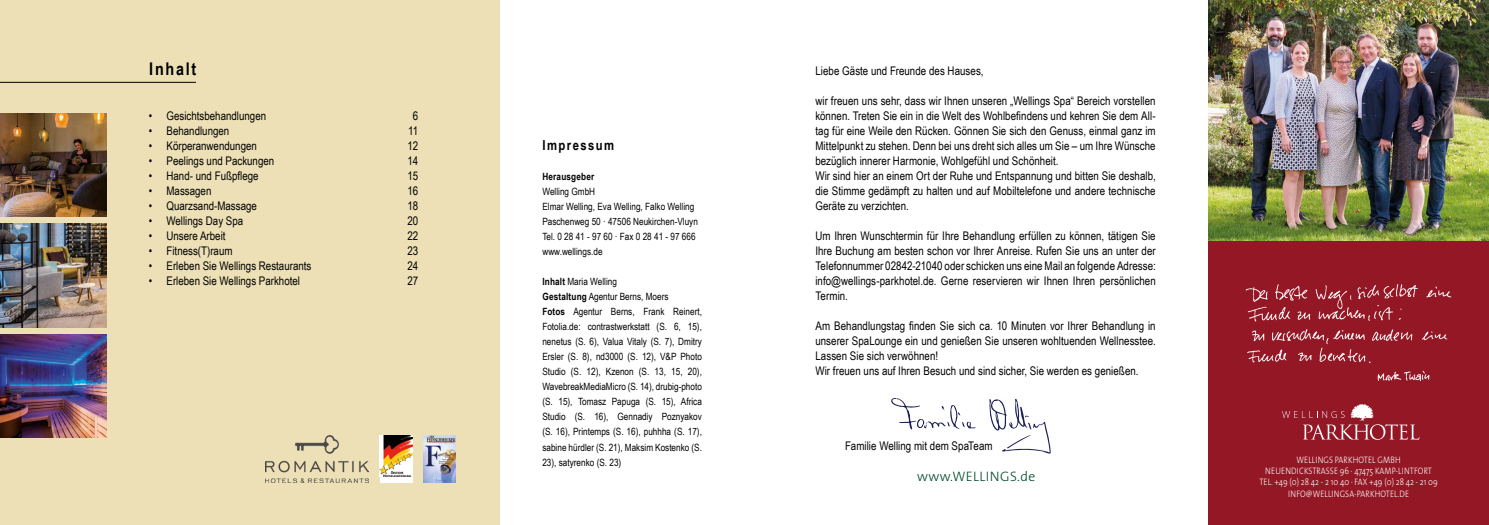
<style>
.page{position:relative;width:1489px;height:525px;background:#fff}
.page>*{position:absolute;margin:0;border:0;box-sizing:border-box;transform-origin:0 0}
.t1{font:700 17.5px "Arial Narrow";letter-spacing:.1em;color:#000}
.t2{font:300 13.75px "The Sans";letter-spacing:.03em;color:#004a2c}
.t3{font:700 13.75px "Arial Narrow";letter-spacing:.105em;color:#000}
.t4{font:11.88px/15px "Arial Narrow";letter-spacing:.005em;color:#000}
.t5{font:10px/15px "Arial Narrow";color:#000}
.t6{font:700 10px "Arial Narrow";letter-spacing:.02em;color:#000}
.t7{font:300 9.38px/11.2px "The Sans";letter-spacing:.015em;color:#fff;text-align:center;scale:.85 1}
.s1{font-weight:700}
</style>
<div class="page">
<div style="left:0;top:0;width:499px;height:524px;background:#ede0b7"></div>
<img style="left:423px;top:435px;width:33px;height:47px">
<svg style="left:379px;top:476px;width:33px;height:6px"></svg>
<img style="left:379px;top:435px;width:33px;height:41px">
<img style="left:0;top:113px;width:106px;height:104px">
<img style="left:0;top:224px;width:106px;height:103px">
<img style="left:0;top:334px;width:106px;height:103px">
<div style="left:1207px;top:0;width:281px;height:524px;background:#931725"></div>
<svg style="left:1282px;top:404px;width:137px;height:35px"></svg>
<img style="left:1245px;top:284px;width:207px;height:97px">
<img style="left:1207px;top:0;width:281px;height:240px">
<img style="left:266px;top:435px;width:102px;height:47px">
<hr style="left:0;top:82px;width:196px;height:1px;background:#000">
<svg style="left:989px;top:399px;width:61px;height:54px"></svg>
<svg style="left:891px;top:398px;width:85px;height:31px"></svg>
<h1 class="t1" style="left:149px;top:56px;width:49px">Inhalt</h1>
<p class="t4" style="left:815px;top:63px;width:170px">Liebe Gäste und Freunde des Hauses,</p>
<p class="t4" style="left:815px;top:93px;width:342px">wir freuen uns sehr, dass wir Ihnen unseren „Wellings Spa“ Bereich vorstellen können. Treten Sie ein in die Welt des Wohlbefindens und kehren Sie dem All&shy;tag für eine Weile den Rücken. Gönnen Sie sich den Genuss, einmal ganz im Mittelpunkt zu stehen. Denn bei uns dreht sich alles um Sie – um Ihre Wünsche bezüglich innerer Harmonie, Wohlgefühl und Schönheit.<br>Wir sind hier an einem Ort der Ruhe und Entspannung und bitten Sie deshalb, die Stimme gedämpft zu halten und auf Mobiltelefone und andere technische Geräte zu verzichten.</p>
<p class="t4" style="left:815px;top:228px;width:342px;text-align:justify">Um Ihren Wunschtermin für Ihre Behandlung erfüllen zu können, tätigen Sie Ihre Buchung am besten schon vor Ihrer Anreise. Rufen Sie uns an unter der Telefonnummer 02842-21040 oder schicken uns eine Mail an folgende Adresse: info@wellings-parkhotel.de. Gerne reservieren wir Ihnen Ihren persönlichen Termin.</p>
<p class="t4" style="left:815px;top:318px;width:342px">Am Behandlungstag finden Sie sich ca. 10 Minuten vor Ihrer Behandlung in unserer SpaLounge ein und genießen Sie unseren wohltuenden Wellnesstee.<br>Lassen Sie sich verwöhnen!<br>Wir freuen uns auf Ihren Besuch und sind sicher, Sie werden es genießen.</p>
<p class="t4" style="left:149px;top:108px;width:119px">• Gesichtsbehandlungen</p>
<p class="t4" style="left:413px;top:108px;width:7px">6</p>
<p class="t4" style="left:149px;top:123px;width:82px">• Behandlungen</p>
<p class="t4" style="left:408px;top:123px;width:12px">11</p>
<p class="t4" style="left:149px;top:138px;width:110px">• Körperanwendungen</p>
<p class="t4" style="left:407px;top:138px;width:12px">12</p>
<p class="t4" style="left:149px;top:153px;width:127px">• Peelings und Packungen</p>
<p class="t4" style="left:407px;top:153px;width:12px">14</p>
<p class="t4" style="left:149px;top:168px;width:111px">• Hand- und Fußpflege</p>
<p class="t4" style="left:407px;top:168px;width:12px">15</p>
<p class="t4" style="left:149px;top:183px;width:64px">• Massagen</p>
<p class="t4" style="left:407px;top:183px;width:12px">16</p>
<p class="t4" style="left:149px;top:198px;width:110px">• Quarzsand-Massage</p>
<p class="t4" style="left:407px;top:198px;width:12px">18</p>
<p class="t4" style="left:149px;top:213px;width:96px">• Wellings Day Spa</p>
<p class="t4" style="left:407px;top:213px;width:12px">20</p>
<p class="t4" style="left:149px;top:228px;width:78px">• Unsere Arbeit</p>
<p class="t4" style="left:407px;top:228px;width:12px">22</p>
<p class="t4" style="left:149px;top:243px;width:85px">• Fitness(T)raum</p>
<p class="t4" style="left:407px;top:243px;width:12px">23</p>
<p class="t4" style="left:149px;top:258px;width:164px">• Erleben Sie Wellings Restaurants</p>
<p class="t4" style="left:407px;top:258px;width:12px">24</p>
<p class="t4" style="left:149px;top:273px;width:153px">• Erleben Sie Wellings Parkhotel</p>
<p class="t4" style="left:407px;top:273px;width:12px">27</p>
<p class="t3" style="left:542px;top:135px;width:73px">Impressum</p>
<p class="t6" style="left:542px;top:169px;width:53px">Herausgeber</p>
<p class="t5" style="left:542px;top:184px;width:157px">Welling GmbH<br>Elmar Welling, Eva Welling, Falko Welling<br>Paschenweg 50 · 47506 Neukirchen-Vluyn<br>Tel. 0 28 41 - 97 60 · Fax 0 28 41 - 97 666 www.wellings.de</p>
<p class="t5" style="left:542px;top:274px;width:161px"><span class="s1">Inhalt</span> Maria Welling<br><span class="s1">Gestaltung</span> Agentur Berns, Moers<br><span class="s1">Fotos</span> Agentur Berns, Frank Reinert, Fotolia.de: contrastwerkstatt (S. 6, 15), nenetus (S. 6), Valua Vitaly (S. 7), Dmitry Ersler (S. 8), nd3000 (S. 12), V&amp;P Photo Studio (S. 12), Kzenon (S. 13, 15, 20), WavebreakMediaMicro (S. 14), drubig-photo (S. 15), Tomasz Papuga (S. 15), Africa Studio (S. 16), Gennadiy Poznyakov (S. 16), Printemps (S. 16), puhhha (S. 17), sabine hürdler (S. 21), Maksim Kostenko (S.<br>23), satyrenko (S. 23)</p>
<p class="t4" style="left:845px;top:438px;width:149px">Familie Welling mit dem SpaTeam</p>
<p class="t2" style="left:917px;top:464px;width:120px">www.WELLINGS.de</p>
<p class="t7" style="left:1259px;top:453px;width:211px">WELLINGS PARKHOTEL GMBH NEUENDICKSTRASSE 96 · 47475 KAMP-LINTFORT TEL. +49 (0) 28 42 - 2 10 40 · FAX +49 (0) 28 42 - 21 09<br>INFO@WELLINGSA-PARKHOTEL.DE</p>
</div>
